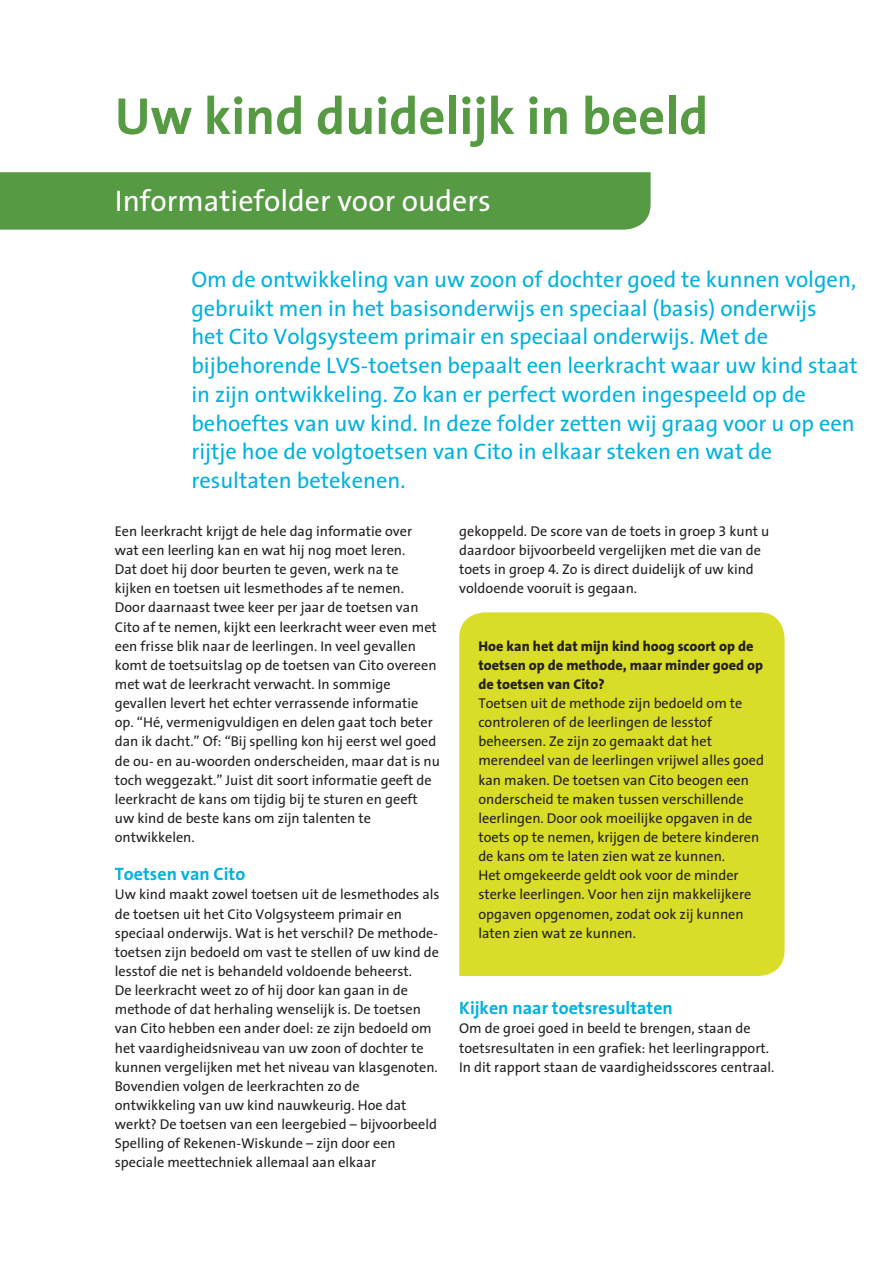
<style>
.page{position:relative;width:893px;height:1263px;background:#fff}
.page>*{position:absolute;margin:0;border:0;box-sizing:border-box;transform-origin:0 0}
.t1{font:700 52.5px "Cito The Sans";color:#569a43}
.t2{font:30px "Cito The Sans";color:#fff}
.t3{font:22.5px/28.7px "Cito The Sans";color:#00b2dc}
.t4{font:700 18px "Cito The Sans";color:#00b2dc}
.t5{font:14.25px/19.2px "Cito The Sans";color:#231f20}
.t6{font:800 14.25px/19.2px "Cito The Sans";color:#231f20}
</style>
<div class="page">
<div style="left:0;top:172px;width:651px;height:58px;background:#569a43"></div>
<div style="left:459px;top:612px;width:325px;height:364px;background:#d9dd27"></div>
<h1 class="t1" style="left:115px;top:72px;width:595px">Uw kind duidelijk in beeld</h1>
<h2 class="t2" style="left:115px;top:175px;width:377px">Informatiefolder voor ouders</h2>
<p class="t3" style="left:191px;top:264px;width:668px">Om de ontwikkeling van uw zoon of dochter goed te kunnen volgen, gebruikt men in het basisonderwijs en speciaal (basis) onderwijs<br>het Cito Volgsysteem primair en speciaal onderwijs. Met de bijbehorende LVS-toetsen bepaalt een leerkracht waar uw kind staat in zijn ontwikkeling. Zo kan er perfect worden ingespeeld op de behoeftes van uw kind. In deze folder zetten wij graag voor u op een rijtje hoe de volgtoetsen van Cito in elkaar steken en wat de resultaten betekenen.</p>
<p class="t5" style="left:115px;top:521px;width:327px">Een leerkracht krijgt de hele dag informatie over<br>wat een leerling kan en wat hij nog moet leren.<br>Dat doet hij door beurten te geven, werk na te<br>kijken en toetsen uit lesmethodes af te nemen.<br>Door daarnaast twee keer per jaar de toetsen van Cito af te nemen, kijkt een leerkracht weer even met een frisse blik naar de leerlingen. In veel gevallen komt de toetsuitslag op de toetsen van Cito overeen met wat de leerkracht verwacht. In sommige gevallen levert het echter verrassende informatie op. “Hé, vermenigvuldigen en delen gaat toch beter dan ik dacht.” Of: “Bij spelling kon hij eerst wel goed de ou- en au-woorden onderscheiden, maar dat is nu toch weggezakt.” Juist dit soort informatie geeft de leerkracht de kans om tijdig bij te sturen en geeft uw kind de beste kans om zijn talenten te ontwikkelen.</p>
<p class="t4" style="left:115px;top:859px;width:132px">Toetsen van Cito</p>
<p class="t5" style="left:115px;top:884px;width:326px">Uw kind maakt zowel toetsen uit de lesmethodes als de toetsen uit het Cito Volgsysteem primair en speciaal onderwijs. Wat is het verschil? De methode&shy;toetsen zijn bedoeld om vast te stellen of uw kind de lesstof die net is behandeld voldoende beheerst.<br>De leerkracht weet zo of hij door kan gaan in de methode of dat herhaling wenselijk is. De toetsen van Cito hebben een ander doel: ze zijn bedoeld om het vaardigheidsniveau van uw zoon of dochter te kunnen vergelijken met het niveau van klasgenoten.<br>Bovendien volgen de leerkrachten zo de ontwikkeling van uw kind nauwkeurig. Hoe dat werkt? De toetsen van een leergebied – bijvoorbeeld Spelling of Rekenen-Wiskunde – zijn door een speciale meettechniek allemaal aan elkaar</p>
<p class="t5" style="left:459px;top:521px;width:312px">gekoppeld. De score van de toets in groep 3 kunt u daardoor bijvoorbeeld vergelijken met die van de toets in groep 4. Zo is direct duidelijk of uw kind voldoende vooruit is gegaan.</p>
<p class="t6" style="left:478px;top:636px;width:286px">Hoe kan het dat mijn kind hoog scoort op de toetsen op de methode, maar minder goed op de toetsen van Cito?</p>
<p class="t5" style="left:478px;top:693px;width:287px">Toetsen uit de methode zijn bedoeld om te controleren of de leerlingen de lesstof beheersen. Ze zijn zo gemaakt dat het merendeel van de leerlingen vrijwel alles goed kan maken. De toetsen van Cito beogen een onderscheid te maken tussen verschillende leerlingen. Door ook moeilijke opgaven in de toets op te nemen, krijgen de betere kinderen de kans om te laten zien wat ze kunnen.<br>Het omgekeerde geldt ook voor de minder sterke leerlingen. Voor hen zijn makkelijkere opgaven opgenomen, zodat ook zij kunnen laten zien wat ze kunnen.</p>
<p class="t4" style="left:459px;top:993px;width:215px">Kijken naar toetsresultaten</p>
<p class="t5" style="left:459px;top:1018px;width:317px">Om de groei goed in beeld te brengen, staan de toetsresultaten in een grafiek: het leerlingrapport.<br>In dit rapport staan de vaardigheidsscores centraal.</p>
</div>
